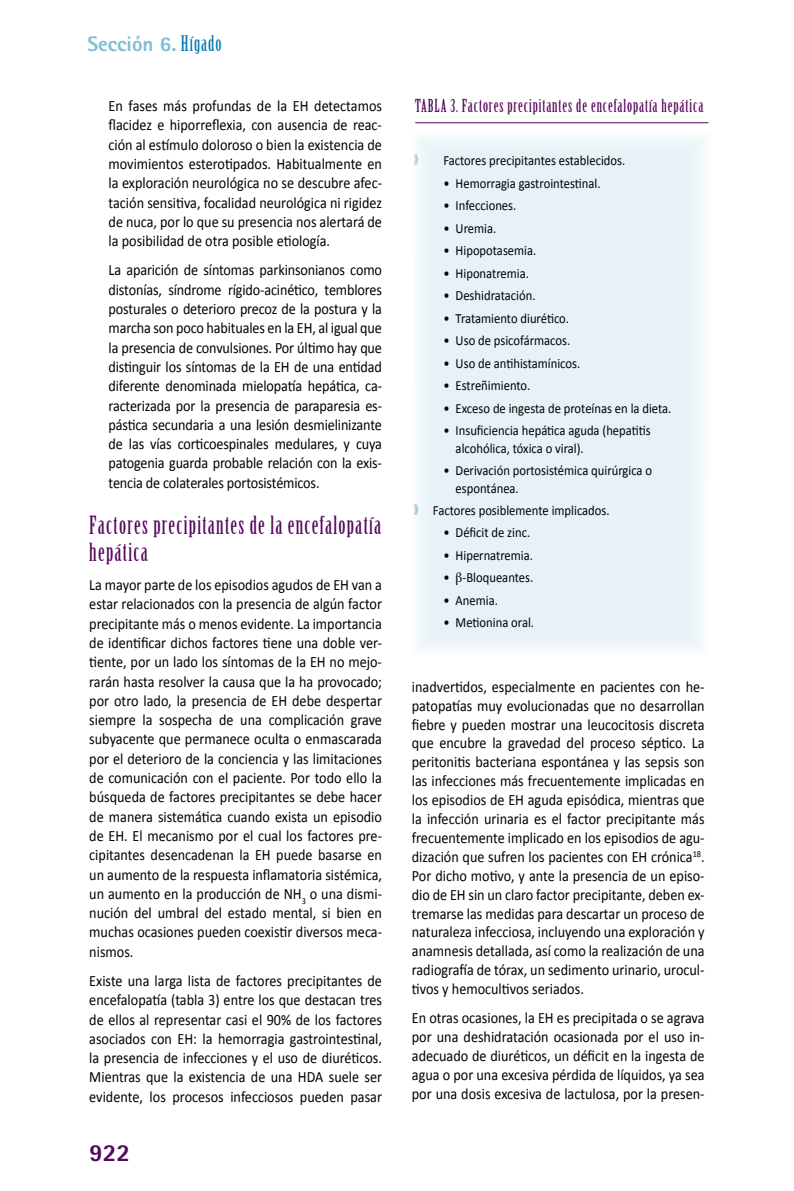
<style>
.page{position:relative;width:794px;height:1191px;background:#fff}
.page>*{position:absolute;margin:0;border:0;box-sizing:border-box;transform-origin:0 0}
.t1{font:24.5px/26.6px "Birch Std";letter-spacing:.05em;color:#54075b}
.t2{font:800 24.5px "Rotis Sans Serif";color:#54075b}
.t3{font:800 21px "Rotis Sans Serif";color:#80bcd6}
.t4{font:17.5px "Birch Std";letter-spacing:.05em;color:#54075b}
.t5{font:15.75px/19.2px "Calibri";color:#000;text-align:justify;scale:.9 1}
.t6{font:14px/17.5px "Calibri";color:#000;scale:.9 1}
.s1{font-family:"Birch Std";font-weight:400;color:#0078ae}
.s2{color:#0078ae}
</style>
<div class="page">
<div style="left:412px;top:132px;width:297px;height:523px;background:#e6f2f7"></div>
<hr style="left:415px;top:122px;width:293px;height:1px;background:#54075b">
<svg style="left:414px;top:154px;width:4px;height:11px"></svg>
<h2 class="t3" style="left:87px;top:31px;width:136px">Sección 6. <span class="s1">Hígado</span></h2>
<p class="t5" style="left:109px;top:96px;width:305px">En fases más profundas de la EH detectamos flacidez e hiporreflexia, con ausencia de reac&shy;ción al estímulo doloroso o bien la existencia de movimientos esterotipados. Habitualmente en la exploración neurológica no se descubre afec&shy;tación sensitiva, focalidad neurológica ni rigidez de nuca, por lo que su presencia nos alertará de la posibilidad de otra posible etiología.</p>
<p class="t5" style="left:109px;top:260px;width:305px">La aparición de síntomas parkinsonianos como distonías, síndrome rígido-acinético, temblores posturales o deterioro precoz de la postura y la marcha son poco habituales en la EH, al igual que la presencia de convulsiones. Por último hay que distinguir los síntomas de la EH de una entidad diferente denominada mielopatía hepática, ca&shy;racterizada por la presencia de paraparesia es&shy;pástica secundaria a una lesión desmielinizante de las vías corticoespinales medulares, y cuya patogenia guarda probable relación con la exis&shy;tencia de colaterales portosistémicos.</p>
<h1 class="t1" style="left:89px;top:512px;width:293px">Factores precipitantes de la encefalopatía hepática</h1>
<p class="t5" style="left:89px;top:575px;width:327px">La mayor parte de los episodios agudos de EH van a estar relacionados con la presencia de algún factor precipitante más o menos evidente. La importancia de identificar dichos factores tiene una doble ver&shy;tiente, por un lado los síntomas de la EH no mejo&shy;rarán hasta resolver la causa que la ha provocado; por otro lado, la presencia de EH debe despertar siempre la sospecha de una complicación grave subyacente que permanece oculta o enmascarada por el deterioro de la conciencia y las limitaciones de comunicación con el paciente. Por todo ello la búsqueda de factores precipitantes se debe hacer de manera sistemática cuando exista un episodio de EH. El mecanismo por el cual los factores pre&shy;cipitantes desencadenan la EH puede basarse en un aumento de la respuesta inflamatoria sistémica, un aumento en la producción de NH<sub>3</sub> o una dismi&shy;nución del umbral del estado mental, si bien en muchas ocasiones pueden coexistir diversos meca&shy;nismos.</p>
<p class="t5" style="left:89px;top:971px;width:327px">Existe una larga lista de factores precipitantes de encefalopatía (tabla 3) entre los que destacan tres de ellos al representar casi el 90% de los factores asociados con EH: la hemorragia gastrointestinal, la presencia de infecciones y el uso de diuréticos.<br>Mientras que la existencia de una HDA suele ser evidente, los procesos infecciosos pueden pasar</p>
<h1 class="t2" style="left:89px;top:1136px;width:42px">922</h1>
<p class="t4" style="left:415px;top:96px;width:290px">TABLA 3. Factores precipitantes de encefalopatía hepática</p>
<p class="t6" style="left:443px;top:152px;width:204px">Factores precipitantes establecidos.</p>
<p class="t6" style="left:443px;top:174px;width:176px">• Hemorragia gastrointestinal.</p>
<p class="t6" style="left:443px;top:197px;width:83px">• Infecciones.</p>
<p class="t6" style="left:443px;top:219px;width:60px">• Uremia.</p>
<p class="t6" style="left:443px;top:242px;width:105px">• Hipopotasemia.</p>
<p class="t6" style="left:443px;top:264px;width:97px">• Hiponatremia.</p>
<p class="t6" style="left:443px;top:287px;width:104px">• Deshidratación.</p>
<p class="t6" style="left:443px;top:309px;width:141px">• Tratamiento diurético.</p>
<p class="t6" style="left:443px;top:332px;width:142px">• Uso de psicofármacos.</p>
<p class="t6" style="left:443px;top:354px;width:154px">• Uso de antihistamínicos.</p>
<p class="t6" style="left:443px;top:377px;width:98px">• Estreñimiento.</p>
<p class="t6" style="left:443px;top:399px;width:255px">• Exceso de ingesta de proteínas en la dieta.</p>
<p class="t6" style="left:455px;top:422px;width:218px;text-indent:-12px">• Insuficiencia hepática aguda (hepatitis alcohólica, tóxica o viral).</p>
<p class="t6" style="left:455px;top:461px;width:220px;text-indent:-12px">• Derivación portosistémica quirúrgica o espontánea.</p>
<p class="t6" style="left:413px;top:501px;width:219px"><span class="s2">❱</span> Factores posiblemente implicados.</p>
<p class="t6" style="left:443px;top:524px;width:98px">• Déficit de zinc.</p>
<p class="t6" style="left:443px;top:546px;width:101px">• Hipernatremia.</p>
<p class="t6" style="left:443px;top:569px;width:101px">• -Bloqueantes.</p>
<p class="t6" style="left:443px;top:591px;width:62px">• Anemia.</p>
<p class="t6" style="left:443px;top:614px;width:102px">• Metionina oral.</p>
<p class="t5" style="left:412px;top:677px;width:327px">inadvertidos, especialmente en pacientes con he&shy;patopatías muy evolucionadas que no desarrollan fiebre y pueden mostrar una leucocitosis discreta que encubre la gravedad del proceso séptico. La peritonitis bacteriana espontánea y las sepsis son las infecciones más frecuentemente implicadas en los episodios de EH aguda episódica, mientras que la infección urinaria es el factor precipitante más frecuentemente implicado en los episodios de agu&shy;dización que sufren los pacientes con EH crónica<sup>18</sup>.<br>Por dicho motivo, y ante la presencia de un episo&shy;dio de EH sin un claro factor precipitante, deben ex&shy;tremarse las medidas para descartar un proceso de naturaleza infecciosa, incluyendo una exploración y anamnesis detallada, así como la realización de una radiografía de tórax, un sedimento urinario, urocul&shy;tivos y hemocultivos seriados.</p>
<p class="t5" style="left:412px;top:1008px;width:327px">En otras ocasiones, la EH es precipitada o se agrava por una deshidratación ocasionada por el uso in&shy;adecuado de diuréticos, un déficit en la ingesta de agua o por una excesiva pérdida de líquidos, ya sea por una dosis excesiva de lactulosa, por la presen-</p>
</div>
